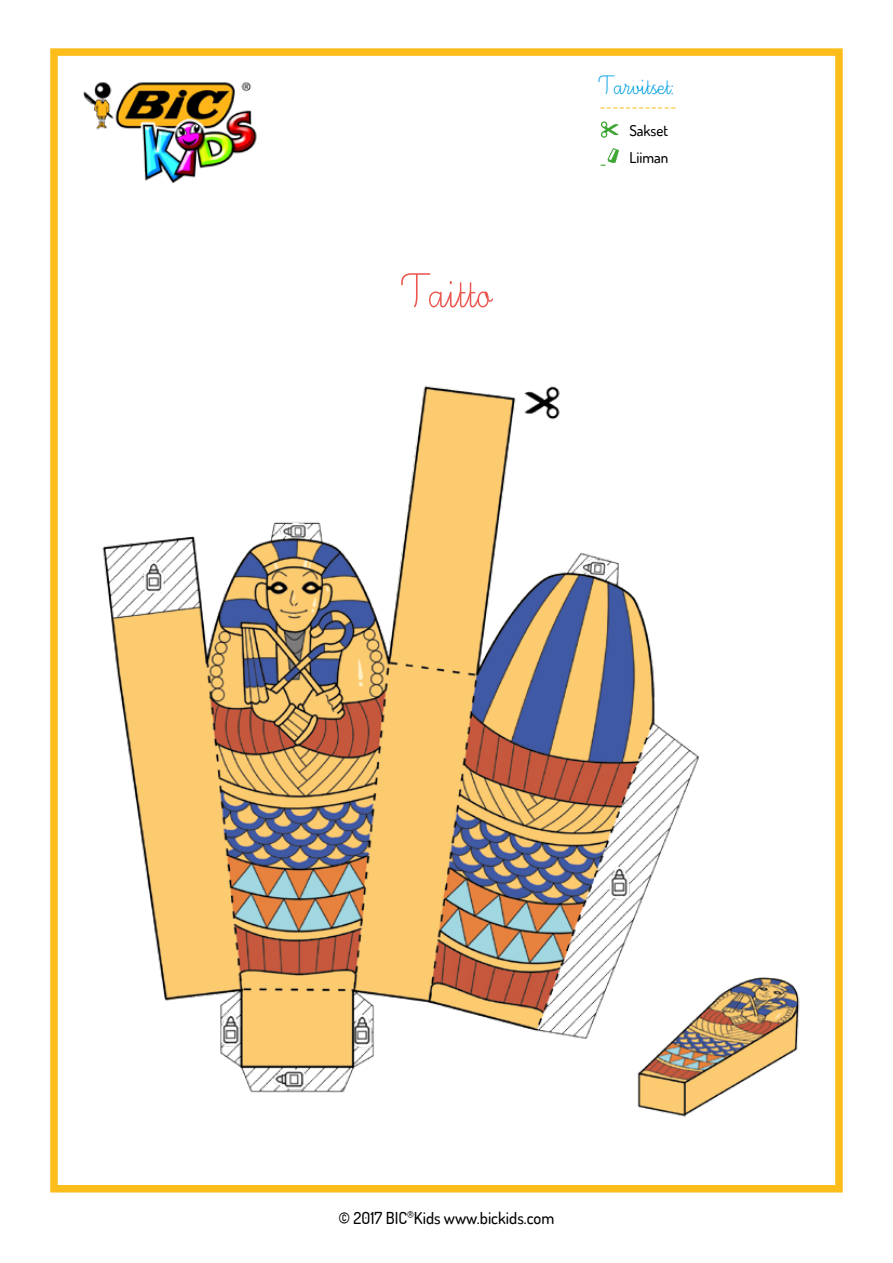
<style>
.page{position:relative;width:893px;height:1263px;background:#fff}
.page>*{position:absolute;margin:0;border:0;box-sizing:border-box;transform-origin:0 0}
.t1{font:60px "Ecriture A Romain Orne";color:#eb5850}
.t2{font:33px "Ecriture A Romain Orne";color:#009fe3}
.t3{font:18px "Minion Pro";color:#fcbd1b}
.t4{font:500 16.5px "Dosis";color:#000}
.t5{font:500 15px/27px "Dosis";color:#000}
</style>
<div class="page">
<div style="left:50px;top:48px;width:793px;height:1144px;border:8px solid #fcbd1b"></div>
<img style="left:83px;top:82px;width:174px;height:101px">
<svg style="left:600px;top:121px;width:19px;height:17px"></svg>
<svg style="left:601px;top:148px;width:18px;height:18px"></svg>
<img style="left:102px;top:385px;width:698px;height:732px">
<h1 class="t1" style="left:403px;top:262px;width:89px">Taitto</h1>
<h2 class="t2" style="left:600px;top:69px;width:77px">Tarvitset:</h2>
<p class="t3" style="left:600px;top:94px;width:78px">------------</p>
<p class="t5" style="left:629px;top:116px;width:41px">Sakset<br>Liiman</p>
<p class="t4" style="left:339px;top:1207px;width:217px">© 2017 BIC<sup>®</sup>Kids www.bickids.com</p>
</div>
